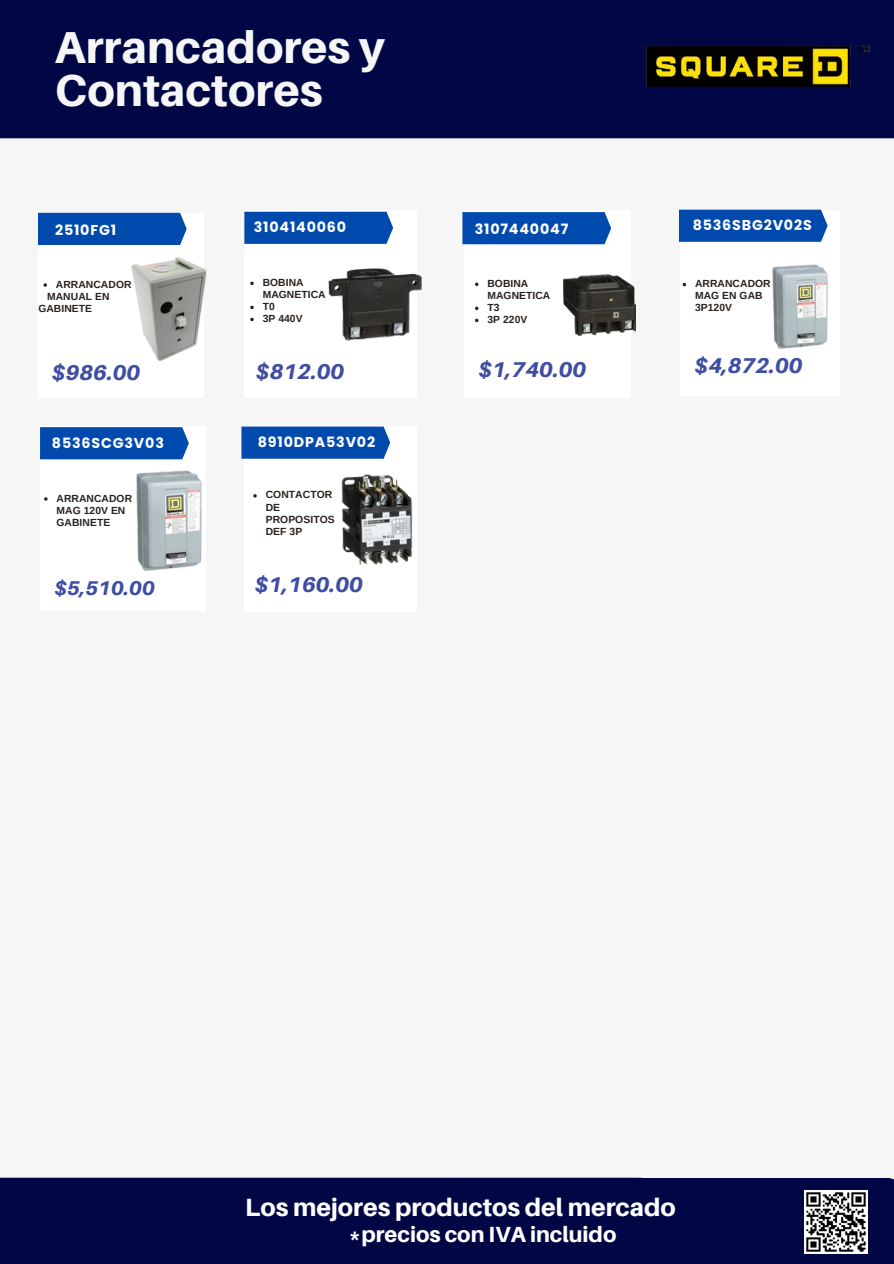
<style>
.page{position:relative;width:894px;height:1264px;background:#fff}
.page>*{position:absolute;margin:0;border:0;box-sizing:border-box;transform-origin:0 0}
.t1{font:800 44.7px/42.8px "Aileron";color:#f6f6f6}
.t2{font:800 24.9px "Aileron";color:#fff}
.t3{font:800 21.9px "Aileron";color:#fff}
.t4{font:italic 800 21.45px "Aileron";color:#3f4da2}
.t5{font:italic 800 19.95px "Aileron";color:#3f4da2}
.t6{font:700 14.25px "Poppins";letter-spacing:.06em;color:#fff}
.t7{font:700 10.35px/12px "Arimo";letter-spacing:.005em;color:#29221d}
</style>
<div class="page">
<div style="left:0;top:0;width:893px;height:1263px;background:#f6f6f6"></div>
<div style="left:0;top:0;width:893px;height:138px;background:#000744"></div>
<div style="left:38px;top:213px;width:166px;height:184px;background:#fff"></div>
<div style="left:244px;top:211px;width:172px;height:187px;background:#fff"></div>
<div style="left:244px;top:426px;width:172px;height:185px;background:#fff"></div>
<div style="left:463px;top:210px;width:167px;height:187px;background:#fff"></div>
<div style="left:0;top:1177px;width:893px;height:86px;background:#000744"></div>
<img style="left:804px;top:1190px;width:63px;height:63px">
<svg style="left:250px;top:282px;width:4px;height:3px"></svg>
<svg style="left:250px;top:306px;width:4px;height:3px"></svg>
<svg style="left:250px;top:318px;width:4px;height:3px"></svg>
<img style="left:644px;top:45px;width:226px;height:42px">
<div style="left:680px;top:210px;width:160px;height:185px;background:#fff"></div>
<div style="left:40px;top:426px;width:165px;height:185px;background:#fff"></div>
<svg style="left:682px;top:283px;width:4px;height:3px"></svg>
<svg style="left:44px;top:497px;width:4px;height:3px"></svg>
<svg style="left:43px;top:283px;width:4px;height:4px"></svg>
<img style="left:131px;top:257px;width:76px;height:104px">
<img style="left:328px;top:268px;width:94px;height:73px">
<img style="left:563px;top:274px;width:72px;height:62px">
<img style="left:772px;top:264px;width:56px;height:85px">
<img style="left:101px;top:459px;width:101px;height:112px">
<div style="left:40px;top:427px;width:149px;height:32px;background:#004aad"></div>
<svg style="left:241px;top:426px;width:149px;height:33px"></svg>
<div style="left:679px;top:210px;width:148px;height:32px;background:#004aad"></div>
<div style="left:462px;top:212px;width:149px;height:32px;background:#004aad"></div>
<div style="left:244px;top:212px;width:149px;height:32px;background:#004aad"></div>
<div style="left:38px;top:213px;width:149px;height:32px;background:#004aad"></div>
<svg style="left:475px;top:282px;width:3px;height:4px"></svg>
<img style="left:341px;top:474px;width:72px;height:91px">
<svg style="left:253px;top:494px;width:4px;height:3px"></svg>
<p class="t1" style="left:55px;top:25px;width:331px">Arrancadores y<br>Contactores</p>
<h3 class="t6" style="left:55px;top:220px;width:63px">2510FG1</h3>
<p class="t6" style="left:254px;top:217px;width:94px">3104140060</p>
<h5 class="t6" style="left:474px;top:219px;width:95px">3107440047</h5>
<h4 class="t6" style="left:692px;top:215px;width:121px">8536SBG2V02S</h4>
<h3 class="t7" style="left:56px;top:278px;width:77px">ARRANCADOR</h3>
<p class="t7" style="left:38px;top:290px;width:73px;text-indent:9px">MANUAL EN<br>GABINETE</p>
<p class="t7" style="left:262px;top:276px;width:64px">BOBINA<br>MAGNETICA</p>
<h6 class="t7" style="left:262px;top:300px;width:14px">T0</h6>
<h3 class="t7" style="left:262px;top:312px;width:41px">3P 440V</h3>
<p class="t7" style="left:487px;top:277px;width:64px">BOBINA<br>MAGNETICA</p>
<p class="t7" style="left:487px;top:301px;width:14px">T3</p>
<h3 class="t7" style="left:487px;top:313px;width:41px">3P 220V</h3>
<p class="t4" style="left:52px;top:359px;width:90px">$986.00</p>
<h1 class="t4" style="left:256px;top:358px;width:90px">$812.00</h1>
<h4 class="t4" style="left:478px;top:356px;width:109px">$1,740.00</h4>
<p class="t6" style="left:52px;top:433px;width:113px">8536SCG3V03</p>
<p class="t7" style="left:56px;top:492px;width:77px">ARRANCADOR<br>MAG 120V EN<br>GABINETE</p>
<p class="t5" style="left:54px;top:575px;width:102px">$5,510.00</p>
<h4 class="t6" style="left:258px;top:432px;width:119px">8910DPA53V02</h4>
<p class="t7" style="left:265px;top:489px;width:70px">CONTACTOR<br>DE<br>PROPOSITOS<br>DEF 3P</p>
<p class="t4" style="left:255px;top:571px;width:109px">$1,160.00</p>
<p class="t7" style="left:694px;top:277px;width:77px">ARRANCADOR<br>MAG EN GAB<br>3P120V</p>
<h5 class="t4" style="left:694px;top:352px;width:109px">$4,872.00</h5>
<p class="t2" style="left:245px;top:1191px;width:432px">Los mejores productos del mercado</p>
<p class="t3" style="left:348px;top:1220px;width:270px">*precios con IVA incluido</p>
</div>
